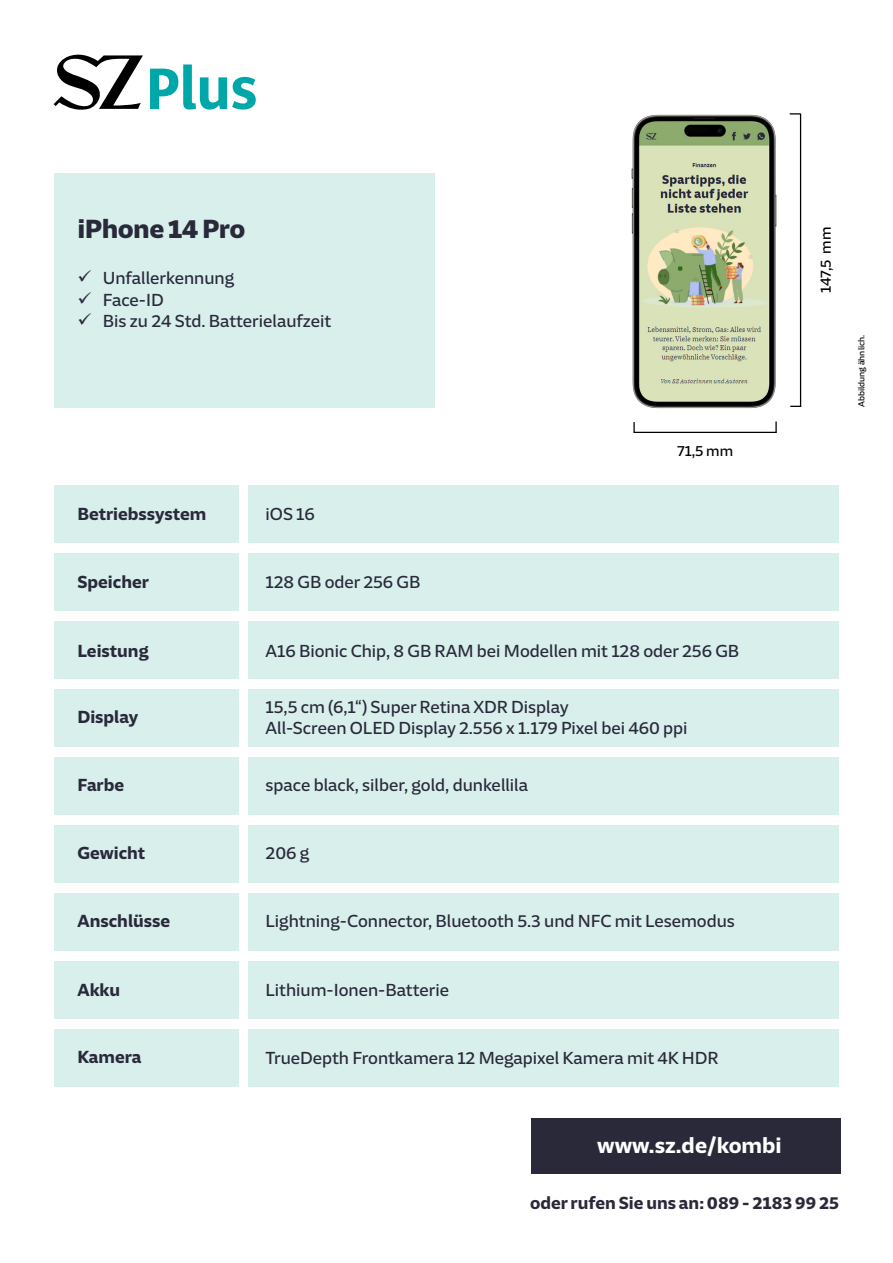
<style>
.page{position:relative;width:893px;height:1263px;background:#fff}
.page>*{position:absolute;margin:0;border:0;box-sizing:border-box;transform-origin:0 0}
.t1{font:900 27px "SZ Sans Digital";letter-spacing:-.02em;color:#29293a}
.t2{font:700 22.5px "SZ Sans Digital";color:#fff}
.t3{font:18px/21px "SZ Sans Digital";color:#29293a}
.t4{font:700 18px "SZ Sans Digital";color:#29293a}
.t5{font:15.3px "SZ Sans Digital";color:#000}
.t6{font:9px "SZ Sans Digital";color:#000}
</style>
<div class="page">
<div style="left:54px;top:173px;width:381px;height:234px;background:#d8efec"></div>
<div style="left:54px;top:486px;width:185px;height:57px;background:#d8efec"></div>
<div style="left:54px;top:554px;width:185px;height:57px;background:#d8efec"></div>
<div style="left:54px;top:622px;width:185px;height:57px;background:#d8efec"></div>
<div style="left:54px;top:689px;width:185px;height:58px;background:#d8efec"></div>
<div style="left:54px;top:757px;width:185px;height:58px;background:#d8efec"></div>
<div style="left:54px;top:825px;width:185px;height:58px;background:#d8efec"></div>
<div style="left:54px;top:893px;width:185px;height:58px;background:#d8efec"></div>
<div style="left:54px;top:961px;width:185px;height:58px;background:#d8efec"></div>
<div style="left:54px;top:1029px;width:185px;height:58px;background:#d8efec"></div>
<div style="left:249px;top:486px;width:590px;height:57px;background:#d8efec"></div>
<div style="left:249px;top:554px;width:590px;height:57px;background:#d8efec"></div>
<div style="left:249px;top:622px;width:590px;height:57px;background:#d8efec"></div>
<div style="left:249px;top:689px;width:590px;height:58px;background:#d8efec"></div>
<div style="left:249px;top:757px;width:590px;height:58px;background:#d8efec"></div>
<div style="left:249px;top:825px;width:590px;height:58px;background:#d8efec"></div>
<div style="left:249px;top:893px;width:590px;height:58px;background:#d8efec"></div>
<div style="left:249px;top:961px;width:590px;height:58px;background:#d8efec"></div>
<div style="left:249px;top:1029px;width:590px;height:58px;background:#d8efec"></div>
<img style="left:631px;top:114px;width:146px;height:295px">
<hr style="left:800px;top:114px;width:1px;height:293px;background:#000">
<svg style="left:790px;top:113px;width:11px;height:2px"></svg>
<svg style="left:150px;top:64px;width:106px;height:46px"></svg>
<svg style="left:54px;top:55px;width:89px;height:55px"></svg>
<div style="left:532px;top:1118px;width:309px;height:55px;background:#29293a"></div>
<hr style="left:634px;top:432px;width:143px;height:1px;background:#000">
<svg style="left:633px;top:422px;width:2px;height:11px"></svg>
<svg style="left:775px;top:421px;width:2px;height:11px"></svg>
<h1 class="t1" style="left:77px;top:213px;width:169px">iPhone 14 Pro</h1>
<p class="t5" style="left:817px;top:293px;width:68px;rotate:-90deg">147,5 mm</p>
<p class="t3" style="left:103px;top:268px;width:230px">Unfallerkennung<br>Face-ID<br>Bis zu 24 Std. Batterielaufzeit</p>
<p class="t5" style="left:677px;top:442px;width:58px">71,5 mm</p>
<p class="t4" style="left:77px;top:503px;width:130px">Betriebssystem</p>
<p class="t3" style="left:266px;top:503px;width:51px">iOS 16</p>
<p class="t4" style="left:77px;top:571px;width:73px">Speicher</p>
<p class="t3" style="left:266px;top:571px;width:156px">128 GB oder 256 GB</p>
<p class="t4" style="left:77px;top:640px;width:73px">Leistung</p>
<p class="t3" style="left:266px;top:640px;width:475px">A16 Bionic Chip, 8 GB RAM bei Modellen mit 128 oder 256 GB</p>
<p class="t4" style="left:77px;top:707px;width:62px">Display</p>
<p class="t3" style="left:266px;top:696px;width:424px;line-height:21.6px">15,5 cm (6,1“) Super Retina XDR Display<br>All-Screen OLED Display 2.556 x 1.179 Pixel bei 460 ppi</p>
<p class="t4" style="left:77px;top:775px;width:48px">Farbe</p>
<p class="t3" style="left:266px;top:775px;width:264px">space black, silber, gold, dunkellila</p>
<p class="t4" style="left:77px;top:843px;width:69px">Gewicht</p>
<p class="t3" style="left:266px;top:843px;width:45px">206 g</p>
<p class="t4" style="left:77px;top:911px;width:94px">Anschlüsse</p>
<p class="t3" style="left:266px;top:911px;width:471px">Lightning-Connector, Bluetooth 5.3 und NFC mit Lesemodus</p>
<p class="t4" style="left:77px;top:980px;width:44px">Akku</p>
<p class="t3" style="left:266px;top:980px;width:185px">Lithium-Ionen-Batterie</p>
<p class="t4" style="left:77px;top:1047px;width:66px">Kamera</p>
<p class="t3" style="left:266px;top:1048px;width:455px">TrueDepth Frontkamera 12 Megapixel Kamera mit 4K HDR</p>
<p class="t6" style="left:856px;top:407px;width:74px;rotate:-90deg">Abbildung ähnlich.</p>
<p class="t2" style="left:597px;top:1132px;width:186px">www.sz.de/kombi</p>
<p class="t4" style="left:530px;top:1192px;width:310px">oder rufen Sie uns an: 089 - 2183 99 25</p>
</div>
